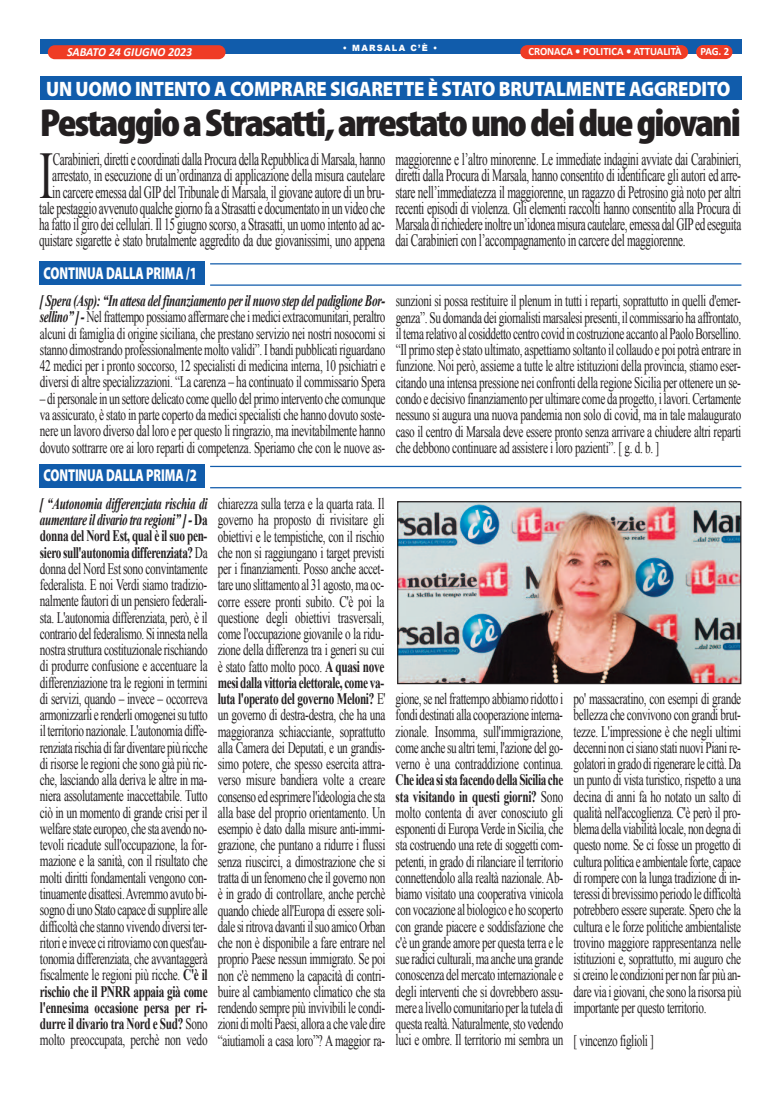
<style>
.page{position:relative;width:780px;height:1099px;background:#fff}
.page>*{position:absolute;margin:0;border:0;box-sizing:border-box;transform-origin:0 0}
.t1{font:66.5px "Times New Roman";color:#231f20;scale:.65 1}
.t2{font:900 condensed 39.25px "Myriad Pro";letter-spacing:-.045em;color:#231f20;scale:1.08 1}
.t3{font:900 20.88px "Myriad Pro";letter-spacing:-.01em;color:#fff;scale:.89 1}
.t4{font:17.38px/16.2px "Times New Roman";letter-spacing:-.025em;color:#231f20;text-align:right;scale:.65 1}
.t5{font:900 17.25px "Myriad Pro";letter-spacing:-.01em;color:#fff;scale:.72 1}
.t6{font:16px/16.2px "Times New Roman";letter-spacing:-.025em;color:#231f20;text-align:justify;scale:.7 1}
.t7{font:italic 700 12.38px "Calibri";color:#fff;scale:.96 1}
.t8{font:700 11.12px "Calibri";color:#fff;scale:.96 1}
.t9{font:900 8.62px "Arial";letter-spacing:.15em;color:#fff;scale:.96 1}
.s1{font-weight:700;font-style:italic}
.s2{font-weight:700}
</style>
<div class="page">
<div style="left:40px;top:40px;width:701px;height:14px;background:#115cab"></div>
<div style="left:696px;top:45px;width:36px;height:14px;background:#ef3c25;border-radius:7px"></div>
<div style="left:520px;top:45px;width:168px;height:14px;background:#ef3c25;border-radius:7px"></div>
<div style="left:48px;top:45px;width:177px;height:14px;background:#ef3c25;border-radius:7px"></div>
<div style="left:40px;top:76px;width:701px;height:24px;background:#115cab"></div>
<div style="left:39px;top:261px;width:165px;height:24px;background:#115cab"></div>
<hr style="left:210px;top:263px;width:531px;height:1px;background:#115cab">
<hr style="left:210px;top:284px;width:531px;height:2px;background:#115cab">
<div style="left:39px;top:464px;width:165px;height:24px;background:#115cab"></div>
<hr style="left:210px;top:466px;width:531px;height:1px;background:#115cab">
<hr style="left:210px;top:487px;width:531px;height:1px;background:#115cab">
<img style="left:399px;top:503px;width:340px;height:179px">
<div style="left:397px;top:501px;width:344px;height:183px;border:1px solid #231f20"></div>
<p class="t9" style="left:343px;top:41px;width:100px">• MARSALA C’È •</p>
<p class="t7" style="left:67px;top:47px;width:132px">SABATO 24 GIUGNO 2023</p>
<p class="t8" style="left:528px;top:47px;width:161px">CRONACA • POLITICA • ATTUALITÀ</p>
<p class="t8" style="left:700px;top:47px;width:32px">PAG. 2</p>
<h3 class="t3" style="left:46px;top:81px;width:770px">UN UOMO INTENTO A COMPRARE SIGARETTE È STATO BRUTALMENTE AGGREDITO</h3>
<h2 class="t2" style="left:40px;top:109px;width:650px">PestaggioaStrasatti,arrestatounodeiduegiovani</h2>
<p class="t4" style="left:39px;top:151px;width:534px">Carabinieri, diretti e coordinati dalla Procura della Repubblica di Marsala, hanno arrestato, in esecuzione di un’ordinanza di applicazione della misura cautelare<br>in carcere emessa dal GIP del Tribunale di Marsala, il giovane autore di un bru&shy;tale pestaggio avvenuto qualche giorno fa a Strasatti e documentato in un video che ha fatto il giro dei cellulari. Il 15 giugno scorso, a Strasatti, un uomo intento ad ac&shy;quistare sigarette è stato brutalmente aggredito da due giovanissimi, uno appena</p>
<p class="t4" style="left:395px;top:151px;width:533px;text-align:justify">maggiorenne e l’altro minorenne. Le immediate indagini avviate dai Carabinieri, diretti dalla Procura di Marsala, hanno consentito di identificare gli autori ed arre&shy;stare nell’immediatezza il maggiorenne, un ragazzo di Petrosino già noto per altri recenti episodi di violenza. Gli elementi raccolti hanno consentito alla Procura di Marsala di richiedere inoltre un’idonea misura cautelare, emessa dal GIPed eseguita dai Carabinieri con l’accompagnamento in carcere del maggiorenne.</p>
<h1 class="t1" style="left:39px;top:138px;width:24px">I</h1>
<p class="t5" style="left:44px;top:266px;width:214px">CONTINUA DALLA PRIMA /1</p>
<p class="t6" style="left:40px;top:293px;width:495px"><span class="s1">[ Spera (Asp): “In attesa del finanziamento per il nuovo step del padiglione Bor&shy;sellino” ] -</span> Nel frattempo possiamo affermare che i medici extracomunitari, peraltro alcuni di famiglia di origine siciliana, che prestano servizio nei nostri nosocomi si stanno dimostrando professionalmente molto validi”. I bandi pubblicati riguardano 42 medici per i pronto soccorso, 12 specialisti di medicina interna, 10 psichiatri e diversi di altre specializzazioni. “La carenza – ha continuato il commissario Spera</p>
<p class="t6" style="left:40px;top:390px;width:495px">– di personale in un settore delicato come quello del primo intervento che comunque va assicurato, è stato in parte coperto da medici specialisti che hanno dovuto soste&shy;nere un lavoro diverso dal loro e per questo li ringrazio, ma inevitabilmente hanno dovuto sottrarre ore ai loro reparti di competenza. Speriamo che con le nuove as-</p>
<p class="t5" style="left:44px;top:469px;width:214px">CONTINUA DALLA PRIMA /2</p>
<p class="t6" style="left:40px;top:495px;width:241px"><span class="s1">[ “Autonomia differenziata rischia di aumentare il divario tra regioni” ] -</span> <span class="s2">Da donna del Nord Est, qual è il suo pen&shy;siero sull'autonomia differenziata?</span> Da donna del Nord Est sono convintamente federalista. E noi Verdi siamo tradizio&shy;nalmente fautori di un pensiero federali&shy;sta. L'autonomia differenziata, però, è il contrario del federalismo. Si innesta nella nostra struttura costituzionale rischiando di produrre confusione e accentuare la differenziazione tra le regioni in termini di servizi, quando – invece – occorreva armonizzarli e renderli omogenei su tutto il territorio nazionale. L'autonomia diffe&shy;renziata rischia di far diventare più ricche di risorse le regioni che sono già più ric&shy;che, lasciando alla deriva le altre in ma&shy;niera assolutamente inaccettabile. Tutto ciò in un momento di grande crisi per il welfare state europeo, che sta avendo no&shy;tevoli ricadute sull'occupazione, la for&shy;mazione e la sanità, con il risultato che molti diritti fondamentali vengono con&shy;tinuamente disattesi.Avremmo avuto bi&shy;sogno di uno Stato capace di supplire alle difficoltà che stanno vivendo diversi ter&shy;ritori e invece ci ritroviamo con quest'au&shy;tonomia differenziata, che avvantaggerà fiscalmente le regioni più ricche. <span class="s2">C'è il rischio che il PNRR appaia già come l'ennesima occasione persa per ri&shy;durre il divario tra Nord e Sud?</span> Sono molto preoccupata, perchè non vedo</p>
<p class="t6" style="left:218px;top:495px;width:241px">chiarezza sulla terza e la quarta rata. Il governo ha proposto di rivisitare gli obiettivi e le tempistiche, con il rischio che non si raggiungano i target previsti per i finanziamenti. Posso anche accet&shy;tare uno slittamento al 31 agosto, ma oc&shy;corre essere pronti subito. C'è poi la questione degli obiettivi trasversali, come l'occupazione giovanile o la ridu&shy;zione della differenza tra i generi su cui è stato fatto molto poco. <span class="s2">A quasi nove mesi dalla vittoria elettorale, come va&shy;luta l'operato del governo Meloni?</span> E' un governo di destra-destra, che ha una maggioranza schiacciante, soprattutto alla Camera dei Deputati, e un grandis&shy;simo potere, che spesso esercita attra&shy;verso misure bandiera volte a creare consenso ed esprimere l'ideologia che sta alla base del proprio orientamento. Un esempio è dato dalla misure anti-immi&shy;grazione, che puntano a ridurre i flussi senza riuscirci, a dimostrazione che si tratta di un fenomeno che il governo non è in grado di controllare, anche perchè quando chiede all'Europa di essere soli&shy;dale si ritrova davanti il suo amico Orban che non è disponibile a fare entrare nel proprio Paese nessun immigrato. Se poi non c'è nemmeno la capacità di contri&shy;buire al cambiamento climatico che sta rendendo sempre più invivibili le condi&shy;zioni di molti Paesi, allora a che vale dire “aiutiamoli a casa loro”? A maggior ra-</p>
<p class="t6" style="left:395px;top:293px;width:495px">sunzioni si possa restituire il plenum in tutti i reparti, soprattutto in quelli d'emer&shy;genza”. Su domanda dei giornalisti marsalesi presenti, il commissario ha affrontato, il tema relativo al cosiddetto centro covid in costruzione accanto al Paolo Borsellino. “Il primo step è stato ultimato, aspettiamo soltanto il collaudo e poi potrà entrare in funzione. Noi però, assieme a tutte le altre istituzioni della provincia, stiamo eser&shy;citando una intensa pressione nei confronti della regione Sicilia per ottenere un se&shy;condo e decisivo finanziamento per ultimare come da progetto, i lavori. Certamente nessuno si augura una nuova pandemia non solo di covid, ma in tale malaugurato caso il centro di Marsala deve essere pronto senza arrivare a chiudere altri reparti che debbono continuare ad assistere i loro pazienti”. [ g. d. b. ]</p>
<p class="t6" style="left:395px;top:690px;width:241px">gione, se nel frattempo abbiamo ridotto i fondi destinati alla cooperazione interna&shy;zionale. Insomma, sull'immigrazione, come anche su altri temi, l'azione del go&shy;verno è una contraddizione continua.</p>
<p class="t6" style="left:395px;top:771px;width:241px"><span class="s2">Che idea si sta facendo della Sicilia che sta visitando in questi giorni?</span> Sono molto contenta di aver conosciuto gli esponenti di Europa Verde in Sicilia, che sta costruendo una rete di soggetti com&shy;petenti, in grado di rilanciare il territorio connettendolo alla realtà nazionale. Ab&shy;biamo visitato una cooperativa vinicola con vocazione al biologico e ho scoperto con grande piacere e soddisfazione che c'è un grande amore per questa terra e le sue radici culturali, ma anche una grande conoscenza del mercato internazionale e degli interventi che si dovrebbero assu&shy;mere a livello comunitario per la tutela di questa realtà. Naturalmente, sto vedendo luci e ombre. Il territorio mi sembra un</p>
<p class="t6" style="left:573px;top:690px;width:241px">po' massacratino, con esempi di grande bellezza che convivono con grandi brut&shy;tezze. L'impressione è che negli ultimi decenni non ci siano stati nuovi Piani re&shy;golatori in grado di rigenerare le città. Da un punto di vista turistico, rispetto a una decina di anni fa ho notato un salto di qualità nell'accoglienza. C'è però il pro&shy;blema della viabilità locale, non degna di questo nome. Se ci fosse un progetto di cultura politica e ambientale forte, capace di rompere con la lunga tradizione di in&shy;teressi di brevissimo periodo le difficoltà potrebbero essere superate. Spero che la cultura e le forze politiche ambientaliste trovino maggiore rappresentanza nelle istituzioni e, soprattutto, mi auguro che si creino le condizioni per non far più an&shy;dare via i giovani, che sono la risorsa più importante per questo territorio.</p>
<p class="t6" style="left:573px;top:1031px;width:116px">[ vincenzo figlioli ]</p>
</div>
